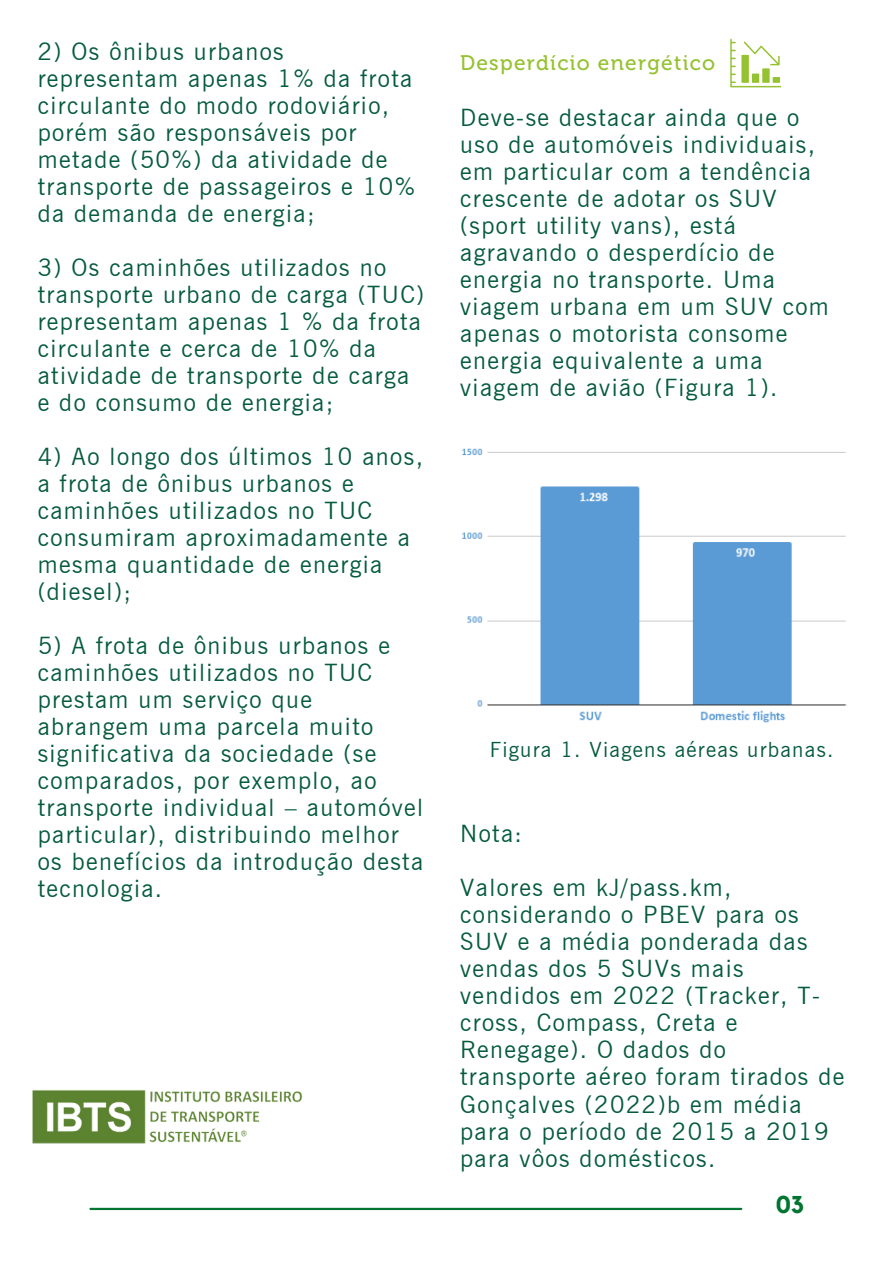
<style>
.page{position:relative;width:894px;height:1264px;background:#fff}
.page>*{position:absolute;margin:0;border:0;box-sizing:border-box;transform-origin:0 0}
.t1{font:700 24.3px "Kollektif";color:#007632}
.t2{font:24px/27px "News Gothic BT";letter-spacing:.06em;color:#055b3d}
.t3{font:21px "News Gothic BT";letter-spacing:.06em;color:#055b3d}
.t4{font:21px "Museo 500";letter-spacing:.06em;color:#95c230}
</style>
<div class="page">
<hr style="left:90px;top:1207px;width:651px;height:2px;background:#007632">
<img style="left:461px;top:448px;width:386px;height:275px">
<svg style="left:730px;top:39px;width:50px;height:48px"></svg>
<img style="left:32px;top:1090px;width:270px;height:54px">
<h1 class="t2" style="left:38px;top:38px;width:379px">2) Os ônibus urbanos representam apenas 1% da frota circulante do modo rodoviário, porém são responsáveis por metade (50%) da atividade de transporte de passageiros e 10% da demanda de energia;</h1>
<h1 class="t2" style="left:38px;top:254px;width:388px">3) Os caminhões utilizados no transporte urbano de carga (TUC) representam apenas 1 % da frota circulante e cerca de 10% da atividade de transporte de carga e do consumo de energia;</h1>
<h1 class="t2" style="left:38px;top:443px;width:386px">4) Ao longo dos últimos 10 anos, a frota de ônibus urbanos e caminhões utilizados no TUC consumiram aproximadamente a mesma quantidade de energia (diesel);</h1>
<p class="t2" style="left:38px;top:632px;width:387px">5) A frota de ônibus urbanos e caminhões utilizados no TUC prestam um serviço que abrangem uma parcela muito significativa da sociedade (se comparados, por exemplo, ao transporte individual – automóvel particular), distribuindo melhor os benefícios da introdução desta tecnologia.</p>
<p class="t4" style="left:460px;top:51px;width:256px">Desperdício energético</p>
<p class="t2" style="left:460px;top:103px;width:370px">Deve-se destacar ainda que o uso de automóveis individuais, em particular com a tendência crescente de adotar os SUV (sport utility vans), está agravando o desperdício de energia no transporte. Uma viagem urbana em um SUV com apenas o motorista consome energia equivalente a uma viagem de avião (Figura 1).</p>
<h2 class="t3" style="left:489px;top:737px;width:345px">Figura 1. Viagens aéreas urbanas.</h2>
<h1 class="t2" style="left:460px;top:820px;width:63px">Nota:</h1>
<p class="t2" style="left:460px;top:874px;width:385px">Valores em kJ/pass.km, considerando o PBEV para os<br>SUV e a média ponderada das vendas dos 5 SUVs mais vendidos em 2022 (Tracker, T&shy;cross, Compass, Creta e<br>Renegage). O dados do transporte aéreo foram tirados de<br>Gonçalves (2022)b em média para o período de 2015 a 2019 para vôos domésticos.</p>
<h1 class="t1" style="left:775px;top:1193px;width:30px">03</h1>
</div>
